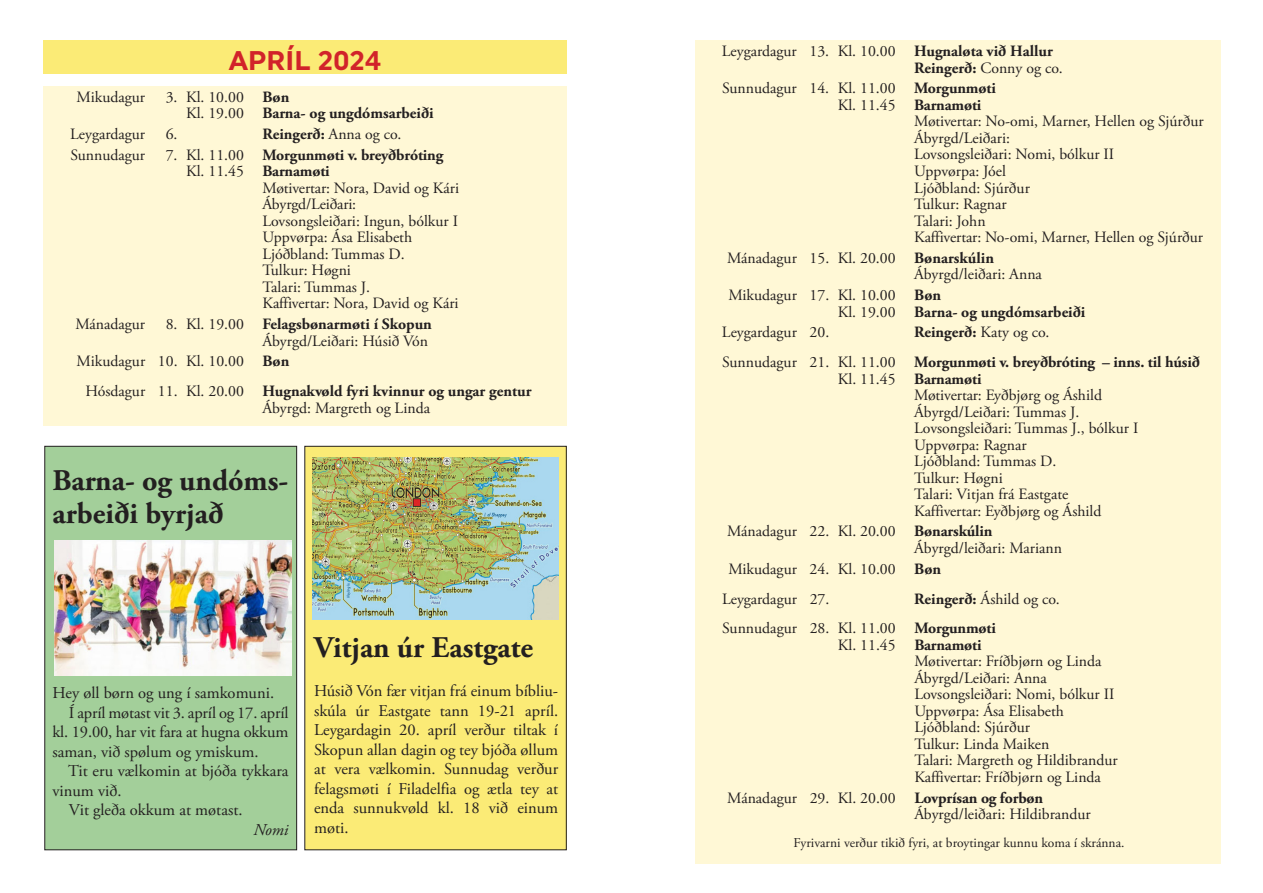
<style>
.page{position:relative;width:1263px;height:893px;background:#fff}
.page>*{position:absolute;margin:0;border:0;box-sizing:border-box;transform-origin:0 0}
.t1{font:700 30px/33px "Adobe Garamond Pro";color:#231f20}
.t2{font:700 27px "Uniform";color:#d1232a}
.t3{font:16.5px/19.5px "Adobe Garamond Pro";color:#231f20;text-align:justify}
.t4{font:italic 16.5px "Adobe Garamond Pro";color:#231f20}
.t5{font:15.75px/16.5px "Adobe Garamond Pro";color:#231f20}
.t6{font:700 15.75px/16.5px "Adobe Garamond Pro";letter-spacing:-.01em;color:#231f20}
.t7{font:13.5px "Adobe Garamond Pro";color:#231f20}
.s1{font-weight:700}
.s2{font-weight:400}
</style>
<div class="page">
<div style="left:45px;top:446px;width:252px;height:404px;background:#a3cf9a"></div>
<div style="left:44px;top:446px;width:253px;height:404px;border:1px solid #231f20"></div>
<div style="left:305px;top:446px;width:261px;height:404px;background:#fbeb76"></div>
<div style="left:304px;top:446px;width:263px;height:404px;border:1px solid #231f20"></div>
<div style="left:44px;top:86px;width:523px;height:339px;background:#fff8d6"></div>
<div style="left:43px;top:40px;width:524px;height:34px;background:#fbeb76"></div>
<div style="left:695px;top:40px;width:525px;height:824px;background:#fff8d6"></div>
<img style="left:313px;top:457px;width:246px;height:162px">
<img style="left:54px;top:540px;width:237px;height:135px">
<h2 class="t2" style="left:229px;top:44px;width:154px">APRÍL 2024</h2>
<p class="t5" style="left:914px;top:43px;width:150px;text-indent:-192px">Leygardagur 13. Kl. 10.00 <span class="s1">Hugnaløta við Hallur<br>Reingerð:</span> Conny og co.</p>
<p class="t5" style="left:722px;top:81px;width:175px;text-align:right">Sunnudagur 14. Kl. 11.00<br>Kl. 11.45</p>
<p class="t6" style="left:914px;top:81px;width:83px">Morgunmøti<br>Barnamøti</p>
<p class="t5" style="left:914px;top:114px;width:291px">Møtivertar: No-omi, Marner, Hellen og Sjúrður<br>Ábyrgd/Leiðari:<br>Lovsongsleiðari: Nomi, bólkur II<br>Uppvørpa: Jóel<br>Ljóðbland: Sjúrður<br>Tulkur: Ragnar<br>Talari: John<br>Kaffivertar: No-omi, Marner, Hellen og Sjúrður</p>
<p class="t5" style="left:914px;top:250px;width:129px;text-indent:-187px">Mánadagur 15. Kl. 20.00 <span class="s1">Bønarskúlin<br></span>Ábyrgd/leiðari: Anna</p>
<p class="t5" style="left:728px;top:287px;width:169px;text-align:right">Mikudagur 17. Kl. 10.00<br>Kl. 19.00</p>
<p class="t6" style="left:914px;top:287px;width:173px">Bøn<br>Barna- og ungdómsarbeiði</p>
<p class="t5" style="left:722px;top:325px;width:109px">Leygardagur 20.</p>
<p class="t6" style="left:914px;top:324px;width:137px">Reingerð: <span class="s2">Katy og co.</span></p>
<p class="t5" style="left:722px;top:354px;width:175px;text-align:right">Sunnudagur 21. Kl. 11.00<br>Kl. 11.45</p>
<p class="t6" style="left:914px;top:354px;width:287px">Morgunmøti v. breyðbróting – inns. til húsið<br>Barnamøti</p>
<p class="t5" style="left:914px;top:387px;width:226px">Møtivertar: Eyðbjørg og Áshild<br>Ábyrgd/Leiðari: Tummas J.<br>Lovsongsleiðari: Tummas J., bólkur I<br>Uppvørpa: Ragnar<br>Ljóðbland: Tummas D.<br>Tulkur: Høgni<br>Talari: Vitjan frá Eastgate<br>Kaffivertar: Eyðbjørg og Áshild</p>
<p class="t5" style="left:914px;top:524px;width:149px;text-indent:-187px">Mánadagur 22. Kl. 20.00 <span class="s1">Bønarskúlin<br></span>Ábyrgd/leiðari: Mariann</p>
<p class="t5" style="left:722px;top:554px;width:221px;line-height:29.7px;text-indent:6px">Mikudagur 24. Kl. 10.00 <span class="s1">Bøn<br></span>Leygardagur 27.</p>
<p class="t5" style="left:77px;top:89px;width:70px">Mikudagur</p>
<p class="t5" style="left:166px;top:89px;width:80px;text-align:right">3. Kl. 10.00<br>Kl. 19.00</p>
<p class="t6" style="left:262px;top:89px;width:173px">Bøn<br>Barna- og ungdómsarbeiði</p>
<p class="t5" style="left:70px;top:126px;width:76px">Leygardagur</p>
<p class="t5" style="left:166px;top:126px;width:13px">6.</p>
<p class="t6" style="left:262px;top:126px;width:140px">Reingerð: <span class="s2">Anna og co.</span></p>
<p class="t5" style="left:71px;top:147px;width:76px">Sunnudagur</p>
<p class="t5" style="left:166px;top:147px;width:80px;text-align:right">7. Kl. 11.00<br>Kl. 11.45</p>
<p class="t6" style="left:262px;top:147px;width:182px">Morgunmøti v. breyðbróting<br>Barnamøti</p>
<p class="t5" style="left:262px;top:180px;width:198px">Møtivertar: Nora, David og Kári<br>Ábyrgd/Leiðari:<br>Lovsongsleiðari: Ingun, bólkur I<br>Uppvørpa: Ása Elisabeth<br>Ljóðbland: Tummas D.<br>Tulkur: Høgni<br>Talari: Tummas J.<br>Kaffivertar: Nora, David og Kári</p>
<p class="t5" style="left:75px;top:316px;width:71px">Mánadagur</p>
<p class="t5" style="left:166px;top:316px;width:268px;text-align:right">8. Kl. 19.00 <span class="s1">Felagsbønarmøti í Skopun<br></span>Ábyrgd/Leiðari: Húsið Vón</p>
<p class="t5" style="left:85px;top:347px;width:448px;line-height:29.7px;text-indent:-9px">Mikudagur 10. Kl. 10.00 <span class="s1">Bøn<br></span>Hósdagur 11. Kl. 20.00 <span class="s1">Hugnakvøld fyri kvinnur og ungar gentur</span></p>
<p class="t5" style="left:263px;top:400px;width:169px">Ábyrgd: Margreth og Linda</p>
<h1 class="t1" style="left:52px;top:464px;width:236px">Barna- og undóms&shy;arbeiði byrjað</h1>
<p class="t5" style="left:914px;top:591px;width:147px"><span class="s1">Reingerð:</span> Áshild og co.</p>
<p class="t3" style="left:53px;top:684px;width:223px">Hey øll børn og ung í samkomuni.</p>
<p class="t3" style="left:69px;top:703px;width:221px">Í apríl møtast vit 3. apríl og 17. apríl</p>
<p class="t3" style="left:53px;top:723px;width:237px">kl. 19.00, har vit fara at hugna okkum</p>
<p class="t3" style="left:53px;top:742px;width:208px">saman, við spølum og ymiskum.</p>
<p class="t3" style="left:68px;top:762px;width:222px">Tit eru vælkomin at bjóða tykkara</p>
<p class="t3" style="left:53px;top:781px;width:71px">vinum við.</p>
<p class="t3" style="left:69px;top:801px;width:175px">Vit gleða okkum at møtast.</p>
<p class="t4" style="left:254px;top:820px;width:37px">Nomi</p>
<h1 class="t1" style="left:314px;top:632px;width:221px">Vitjan úr Eastgate</h1>
<p class="t3" style="left:314px;top:682px;width:246px">Húsið Vón fær vitjan frá einum bíbliu&shy;skúla úr Eastgate tann 19-21 apríl.<br>Leygardagin 20. apríl verður tiltak í Skopun allan dagin og tey bjóða øllum at vera vælkomin. Sunnudag verður felagsmøti í Filadelfia og ætla tey at enda sunnukvøld kl. 18 við einum møti.</p>
<p class="t5" style="left:722px;top:621px;width:175px;text-align:right">Sunnudagur 28. Kl. 11.00<br>Kl. 11.45</p>
<p class="t6" style="left:914px;top:620px;width:83px">Morgunmøti<br>Barnamøti</p>
<p class="t5" style="left:914px;top:654px;width:205px">Møtivertar: Fríðbjørn og Linda<br>Ábyrgd/Leiðari: Anna<br>Lovsongsleiðari: Nomi, bólkur II<br>Uppvørpa: Ása Elisabeth<br>Ljóðbland: Sjúrður<br>Tulkur: Linda Maiken<br>Talari: Margreth og Hildibrandur<br>Kaffivertar: Fríðbjørn og Linda</p>
<p class="t5" style="left:914px;top:790px;width:178px;text-indent:-187px">Mánadagur 29. Kl. 20.00 <span class="s1">Lovprísan og forbøn<br></span>Ábyrgd/leiðari: Hildibrandur</p>
<p class="t7" style="left:793px;top:835px;width:332px">Fyrivarni verður tikið fyri, at broytingar kunnu koma í skránna.</p>
</div>
